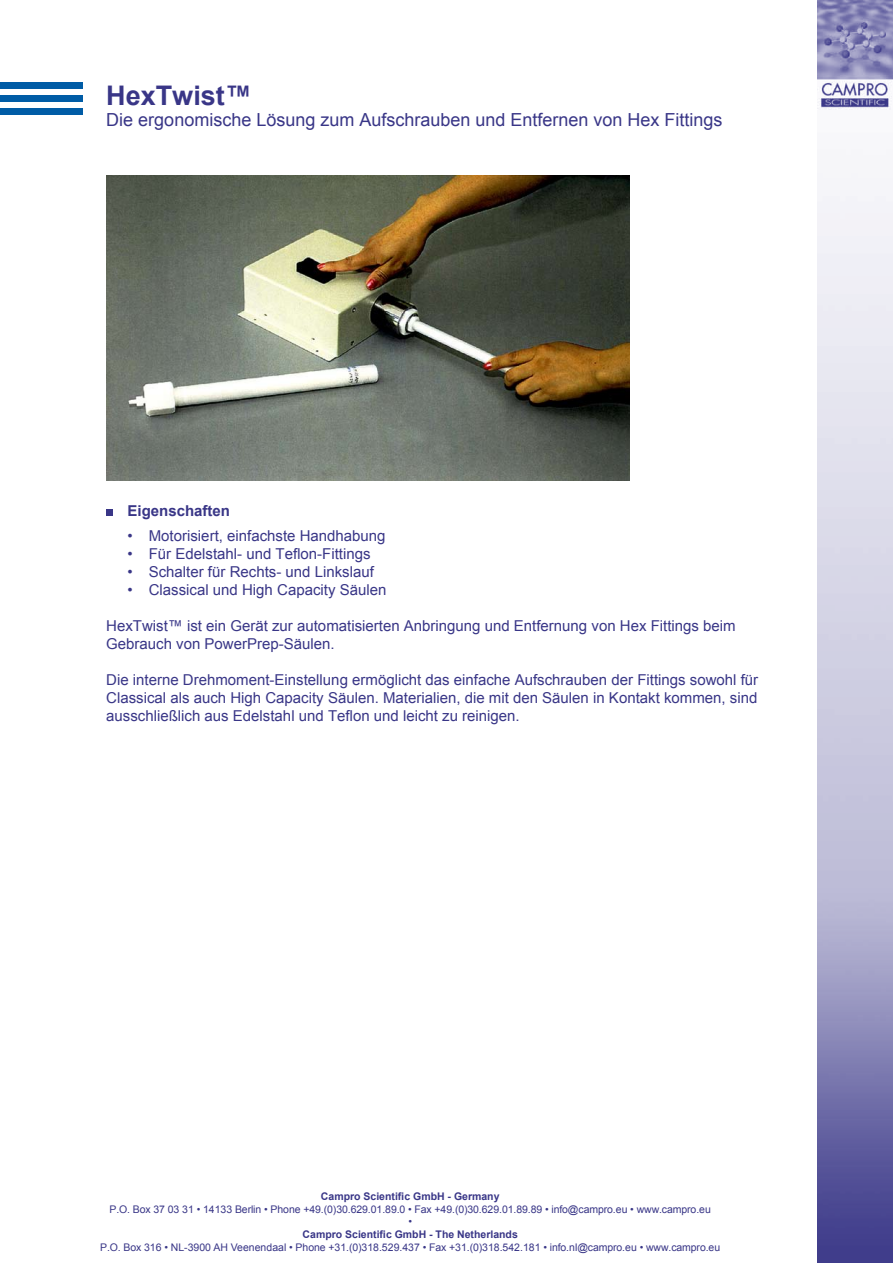
<style>
.page{position:relative;width:893px;height:1263px;background:#fff}
.page>*{position:absolute;margin:0;border:0;box-sizing:border-box;transform-origin:0 0}
.t1{font:700 27px "Arial";color:#393687}
.t2{font:18px "Arial";color:#393687}
.t3{font:15px/18px "Arial";color:#393687}
.t4{font:700 15px "Arial";color:#393687}
.t5{font:10.5px/12.6px "Arial";letter-spacing:-.01em;color:#393687;text-align:center}
.t6{font:700 10.5px "Arial";color:#393687}
</style>
<div class="page">
<img style="left:817px;top:0;width:76px;height:1263px">
<img style="left:106px;top:175px;width:523px;height:305px">
<div style="left:106px;top:509px;width:7px;height:7px;background:#393687"></div>
<div style="left:0;top:83px;width:83px;height:6px;background:#005ca6"></div>
<div style="left:0;top:96px;width:83px;height:6px;background:#005ca6"></div>
<div style="left:0;top:108px;width:83px;height:7px;background:#005ca6"></div>
<h1 class="t1" style="left:106px;top:77px;width:147px">HexTwist™</h1>
<p class="t2" style="left:106px;top:108px;width:618px">Die ergonomische Lösung zum Aufschrauben und Entfernen von Hex Fittings</p>
<p class="t4" style="left:128px;top:501px;width:104px">Eigenschaften</p>
<p class="t3" style="left:128px;top:527px;width:260px">• Motorisiert, einfachste Handhabung</p>
<p class="t3" style="left:128px;top:545px;width:244px">• Für Edelstahl- und Teflon-Fittings</p>
<p class="t3" style="left:128px;top:563px;width:248px">• Schalter für Rechts- und Linkslauf</p>
<p class="t3" style="left:128px;top:581px;width:260px">• Classical und High Capacity Säulen</p>
<p class="t3" style="left:106px;top:617px;width:631px">HexTwist™ ist ein Gerät zur automatisierten Anbringung und Entfernung von Hex Fittings beim<br>Gebrauch von PowerPrep-Säulen.</p>
<p class="t3" style="left:106px;top:671px;width:653px;text-align:justify">Die interne Drehmoment-Einstellung ermöglicht das einfache Aufschrauben der Fittings sowohl für Classical als auch High Capacity Säulen. Materialien, die mit den Säulen in Kontakt kommen, sind ausschließlich aus Edelstahl und Teflon und leicht zu reinigen.</p>
<p class="t6" style="left:321px;top:1189px;width:180px">Campro Scientific GmbH - Germany</p>
<p class="t5" style="left:110px;top:1203px;width:603px">P.O. Box 37 03 31 • 14133 Berlin • Phone +49.(0)30.629.01.89.0 • Fax +49.(0)30.629.01.89.89 • info@campro.eu • www.campro.eu •</p>
<p class="t6" style="left:303px;top:1227px;width:217px">Campro Scientific GmbH - The Netherlands</p>
<p class="t5" style="left:100px;top:1241px;width:622px">P.O. Box 316 • NL-3900 AH Veenendaal • Phone +31.(0)318.529.437 • Fax +31.(0)318.542.181 • info.nl@campro.eu • www.campro.eu</p>
</div>
